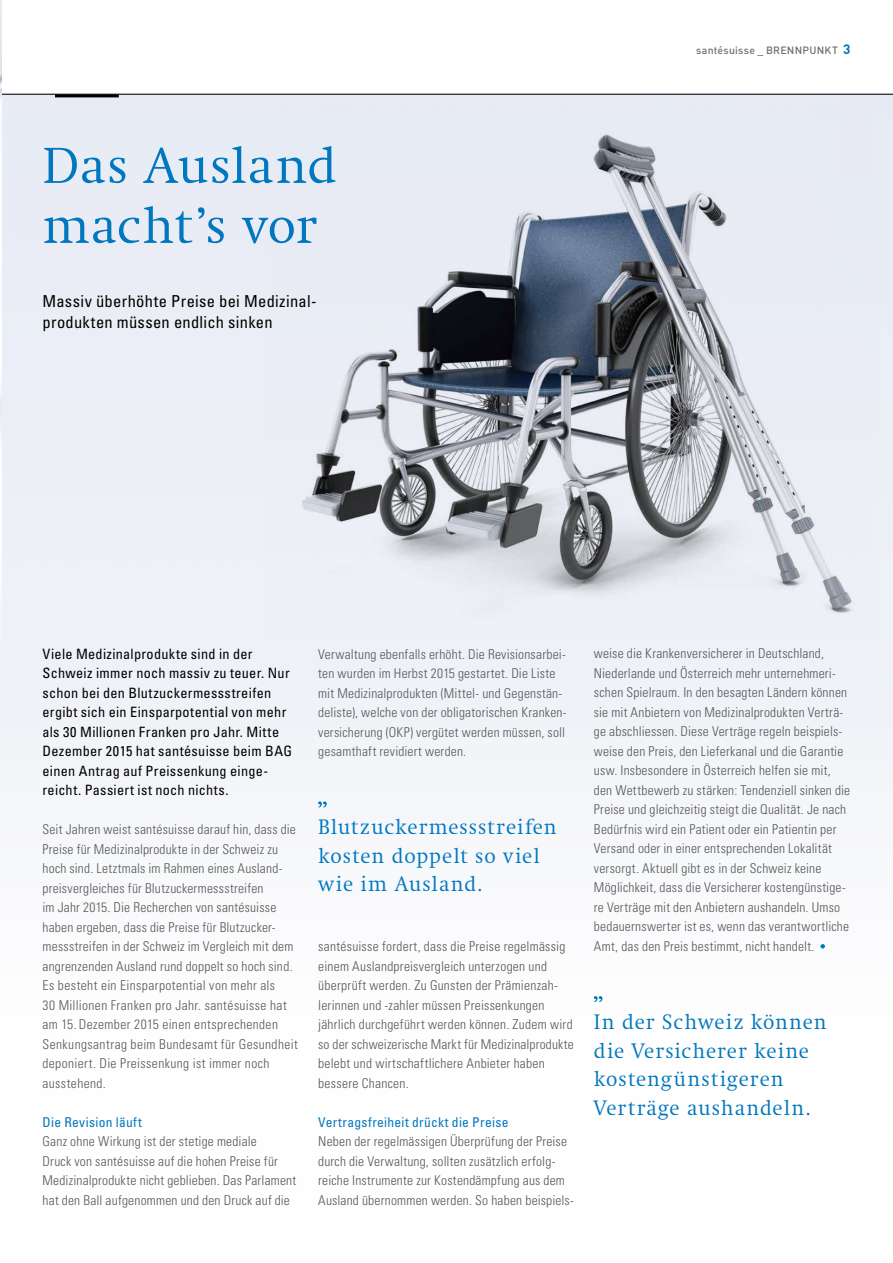
<style>
.page{position:relative;width:893px;height:1263px;background:#fff}
.page>*{position:absolute;margin:0;border:0;box-sizing:border-box;transform-origin:0 0}
.t1{font:300 52.5px/60px "Swift EF";letter-spacing:.005em;color:#0077be}
.t2{font:300 21.75px/28.5px "Swift EF";letter-spacing:.045em;color:#0077be}
.t3{font:condensed 16.5px/21px "Univers LT Std";letter-spacing:.02em;color:#000}
.t4{font:condensed 14.25px/19.5px "Univers LT Std";letter-spacing:.02em;color:#000}
.t5{font:300 condensed 13.5px/19.5px "Univers LT Std";letter-spacing:.015em;color:#575756}
.t6{font:condensed 13.5px "Univers LT Std";letter-spacing:.025em;color:#0077be}
.t7{font:500 10.5px "DIN";letter-spacing:.02em;color:#706f6f}
.s1{font-weight:700;font-size:13.5px;color:#0077be}
</style>
<div class="page">
<hr style="left:0;top:94px;width:893px;height:1px;background:#000">
<hr style="left:55px;top:94px;width:64px;height:3px;background:#000">
<img style="left:0;top:0;width:1px;height:660px">
<img style="left:266px;top:103px;width:608px;height:537px">
<svg style="left:820px;top:944px;width:5px;height:4px"></svg>
<svg style="left:318px;top:801px;width:9px;height:6px"></svg>
<svg style="left:594px;top:996px;width:8px;height:6px"></svg>
<h1 class="t1" style="left:43px;top:137px;width:296px">Das Ausland macht’s vor</h1>
<p class="t3" style="left:43px;top:290px;width:276px">Massiv überhöhte Preise bei Medizinal&shy;produkten müssen endlich sinken</p>
<p class="t7" style="left:696px;top:43px;width:156px">santésuisse _ BRENNPUNKT <span class="s1">3</span></p>
<p class="t4" style="left:43px;top:643px;width:251px">Viele Medizinalprodukte sind in der Schweiz immer noch massiv zu teuer. Nur schon bei den Blutzuckermessstreifen ergibt sich ein Einsparpotential von mehr als 30 Millionen Franken pro Jahr. Mitte Dezember 2015 hat santésuisse beim BAG einen Antrag auf Preissenkung einge&shy;reicht. Passiert ist noch nichts.</p>
<p class="t5" style="left:43px;top:820px;width:257px">Seit Jahren weist santésuisse darauf hin, dass die Preise für Medizinalprodukte in der Schweiz zu hoch sind. Letztmals im Rahmen eines Ausland&shy;preisvergleiches für Blutzuckermessstreifen<br>im Jahr 2015. Die Recherchen von santésuisse haben ergeben, dass die Preise für Blutzucker&shy;messstreifen in der Schweiz im Vergleich mit dem angrenzenden Ausland rund doppelt so hoch sind.<br>Es besteht ein Einsparpotential von mehr als<br>30 Millionen Franken pro Jahr. santésuisse hat am 15. Dezember 2015 einen entsprechenden Senkungsantrag beim Bundesamt für Gesundheit deponiert. Die Preissenkung ist immer noch ausstehend.</p>
<p class="t6" style="left:43px;top:1113px;width:101px">Die Revision läuft</p>
<p class="t5" style="left:43px;top:1131px;width:255px">Ganz ohne Wirkung ist der stetige mediale<br>Druck von santésuisse auf die hohen Preise für Medizinalprodukte nicht geblieben. Das Parlament hat den Ball aufgenommen und den Druck auf die</p>
<p class="t5" style="left:318px;top:644px;width:250px">Verwaltung ebenfalls erhöht. Die Revisionsarbei&shy;ten wurden im Herbst 2015 gestartet. Die Liste mit Medizinalprodukten (Mittel- und Gegenstän&shy;deliste), welche von der obligatorischen Kranken&shy;versicherung (OKP) vergütet werden müssen, soll gesamthaft revidiert werden.</p>
<h2 class="t2" style="left:318px;top:813px;width:240px">Blutzuckermessstreifen kosten doppelt so viel wie im Ausland.</h2>
<p class="t5" style="left:318px;top:936px;width:257px">santésuisse fordert, dass die Preise regelmässig einem Auslandpreisvergleich unterzogen und überprüft werden. Zu Gunsten der Prämienzah&shy;lerinnen und -zahler müssen Preissenkungen jährlich durchgeführt werden können. Zudem wird so der schweizerische Markt für Medizinalprodukte belebt und wirtschaftlichere Anbieter haben bessere Chancen.</p>
<p class="t6" style="left:318px;top:1113px;width:192px">Vertragsfreiheit drückt die Preise</p>
<p class="t5" style="left:318px;top:1131px;width:257px">Neben der regelmässigen Überprüfung der Preise durch die Verwaltung, sollten zusätzlich erfolg&shy;reiche Instrumente zur Kostendämpfung aus dem Ausland übernommen werden. So haben beispiels-</p>
<p class="t5" style="left:594px;top:644px;width:258px">weise die Krankenversicherer in Deutschland, Niederlande und Österreich mehr unternehmeri&shy;schen Spielraum. In den besagten Ländern können sie mit Anbietern von Medizinalprodukten Verträ&shy;ge abschliessen. Diese Verträge regeln beispiels&shy;weise den Preis, den Lieferkanal und die Garantie usw. Insbesondere in Österreich helfen sie mit, den Wettbewerb zu stärken: Tendenziell sinken die Preise und gleichzeitig steigt die Qualität. Je nach Bedürfnis wird ein Patient oder ein Patientin per Versand oder in einer entsprechenden Lokalität versorgt. Aktuell gibt es in der Schweiz keine Möglichkeit, dass die Versicherer kostengünstige&shy;re Verträge mit den Anbietern aushandeln. Umso bedauernswerter ist es, wenn das verantwortliche Amt, das den Preis bestimmt, nicht handelt.</p>
<h2 class="t2" style="left:594px;top:1008px;width:234px">In der Schweiz können die Versicherer keine kostengünstigeren<br>Verträge aushandeln.</h2>
</div>
